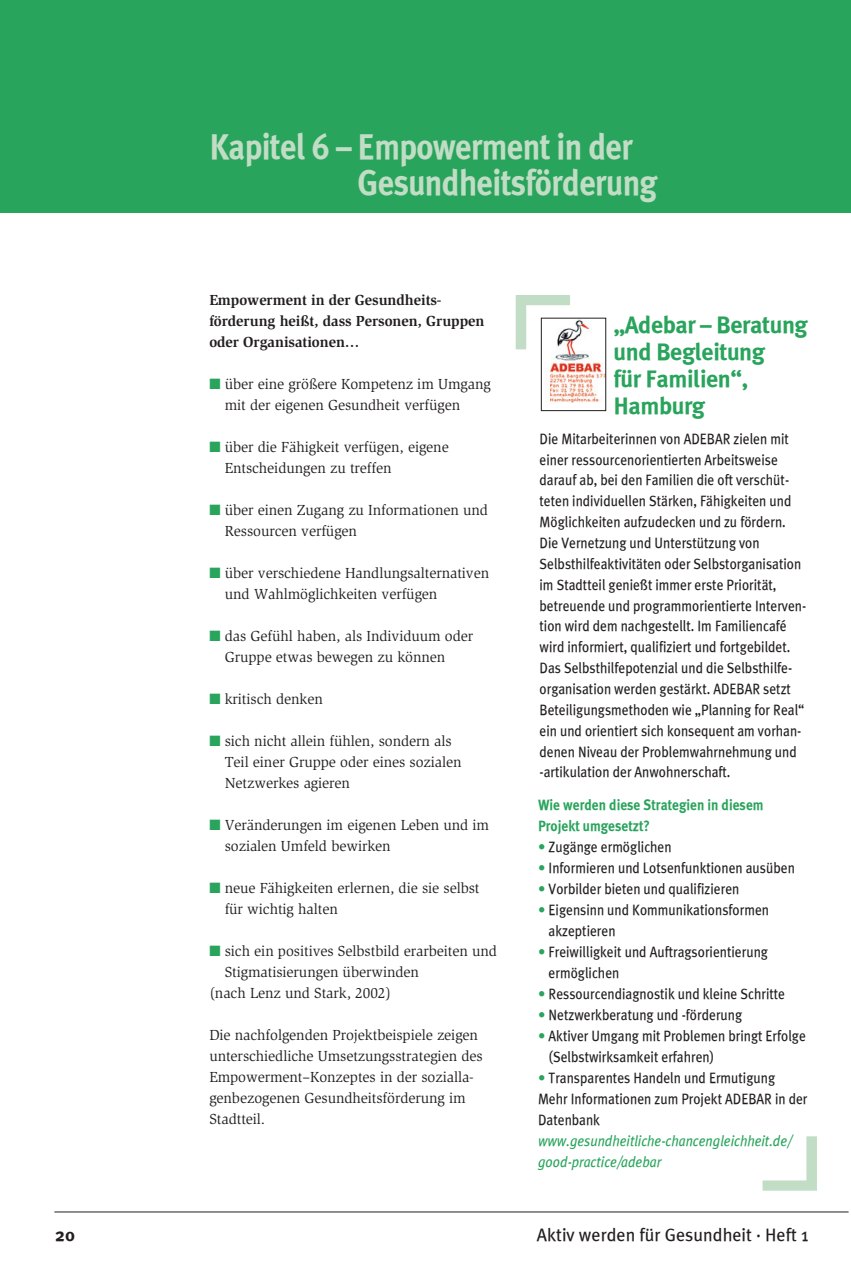
<style>
.page{position:relative;width:851px;height:1263px;background:#fff}
.page>*{position:absolute;margin:0;border:0;box-sizing:border-box;transform-origin:0 0}
.t1{font:700 36px/36px "Meta Plus";letter-spacing:-.02em;color:#c1ddc5;scale:.9 1}
.t2{font:700 24px/27px "Meta Plus";letter-spacing:-.02em;color:#29a45c}
.t3{font:18px "Meta Plus";color:#231f20}
.t4{font:700 18px "Meta Plus";color:#231f20}
.t5{font:15px/20.9px "Meta Plus";color:#231f20;scale:.9 1}
.t6{font:15px/21px "Slimbach";letter-spacing:-.005em;color:#231f20}
.t7{font:700 15px/21px "Slimbach";letter-spacing:-.005em;color:#231f20}
.t8{font:italic 15px/21px "Meta Plus";color:#29a45c;scale:.9 1}
.t9{font:700 15px/21px "Meta Plus";color:#29a45c;scale:.9 1}
.s1{color:#29a45c}
</style>
<div class="page">
<div style="left:0;top:0;width:850px;height:213px;background:#29a45c"></div>
<hr style="left:54px;top:1211px;width:794px;height:1px;background:#231f20">
<img style="left:549px;top:320px;width:55px;height:83px">
<div style="left:541px;top:318px;width:65px;height:93px;border:1px solid #231f20"></div>
<svg style="left:515px;top:295px;width:55px;height:54px"></svg>
<svg style="left:762px;top:1136px;width:54px;height:55px"></svg>
<h1 class="t1" style="left:357px;top:128px;width:334px;text-indent:-148px">Kapitel 6 – Empowerment in der<br>Gesundheitsförderung</h1>
<p class="t7" style="left:209px;top:289px;width:276px">Empowerment in der Gesundheits&shy;förderung heißt, dass Personen, Gruppen oder Organisationen…</p>
<p class="t6" style="left:225px;top:373px;width:267px;text-indent:-15px"><span class="s1">■</span> über eine größere Kompetenz im Umgang mit der eigenen Gesundheit verfügen</p>
<p class="t6" style="left:225px;top:436px;width:225px;text-indent:-15px"><span class="s1">■</span> über die Fähigkeit verfügen, eigene<br>Entscheidungen zu treffen</p>
<p class="t6" style="left:225px;top:499px;width:265px;text-indent:-15px"><span class="s1">■</span> über einen Zugang zu Informationen und<br>Ressourcen verfügen</p>
<p class="t6" style="left:225px;top:562px;width:266px;text-indent:-15px"><span class="s1">■</span> über verschiedene Handlungsalternativen und Wahlmöglichkeiten verfügen</p>
<p class="t6" style="left:225px;top:625px;width:250px;text-indent:-15px"><span class="s1">■</span> das Gefühl haben, als Individuum oder<br>Gruppe etwas bewegen zu können</p>
<p class="t6" style="left:209px;top:688px;width:115px"><span class="s1">■</span> kritisch denken</p>
<p class="t6" style="left:225px;top:730px;width:238px;text-indent:-15px"><span class="s1">■</span> sich nicht allein fühlen, sondern als<br>Teil einer Gruppe oder eines sozialen<br>Netzwerkes agieren</p>
<p class="t6" style="left:225px;top:814px;width:266px;text-indent:-15px"><span class="s1">■</span> Veränderungen im eigenen Leben und im sozialen Umfeld bewirken</p>
<p class="t6" style="left:225px;top:877px;width:256px;text-indent:-15px"><span class="s1">■</span> neue Fähigkeiten erlernen, die sie selbst für wichtig halten</p>
<p class="t6" style="left:209px;top:940px;width:289px"><span class="s1">■</span> sich ein positives Selbstbild erarbeiten und</p>
<p class="t6" style="left:225px;top:961px;width:196px">Stigmatisierungen überwinden</p>
<p class="t6" style="left:209px;top:982px;width:183px">(nach Lenz und Stark, 2002)</p>
<p class="t6" style="left:209px;top:1024px;width:275px">Die nachfolgenden Projektbeispiele zeigen unterschiedliche Umsetzungsstrategien des Empowerment–Konzeptes in der sozialla&shy;genbezogenen Gesundheitsförderung im Stadtteil.</p>
<h2 class="t2" style="left:613px;top:311px;width:196px">„Adebar – Beratung und Begleitung<br>für Familien“,<br>Hamburg</h2>
<p class="t5" style="left:539px;top:428px;width:298px">Die Mitarbeiterinnen von ADEBAR zielen mit einer ressourcenorientierten Arbeitsweise darauf ab, bei den Familien die oft verschüt&shy;teten individuellen Stärken, Fähigkeiten und Möglichkeiten aufzudecken und zu fördern.<br>Die Vernetzung und Unterstützung von Selbsthilfeaktivitäten oder Selbstorganisation im Stadtteil genießt immer erste Priorität, betreuende und programmorientierte Interven&shy;tion wird dem nachgestellt. Im Familiencafé wird informiert, qualifiziert und fortgebildet.<br>Das Selbsthilfepotenzial und die Selbsthilfe&shy;organisation werden gestärkt. ADEBAR setzt Beteiligungsmethoden wie „Planning for Real“ ein und orientiert sich konsequent am vorhan&shy;denen Niveau der Problemwahrnehmung und -artikulation der Anwohnerschaft.</p>
<p class="t9" style="left:538px;top:794px;width:252px">Wie werden diese Strategien in diesem<br>Projekt umgesetzt?</p>
<p class="t5" style="left:538px;top:836px;width:150px"><span class="s1">•</span> Zugänge ermöglichen</p>
<p class="t5" style="left:538px;top:857px;width:287px"><span class="s1">•</span> Informieren und Lotsenfunktionen ausüben</p>
<p class="t5" style="left:538px;top:878px;width:225px"><span class="s1">•</span> Vorbilder bieten und qualifizieren</p>
<p class="t5" style="left:548px;top:899px;width:246px;text-indent:-11px"><span class="s1">•</span> Eigensinn und Kommunikationsformen akzeptieren</p>
<p class="t5" style="left:548px;top:941px;width:245px;text-indent:-11px"><span class="s1">•</span> Freiwilligkeit und Auftragsorientierung ermöglichen</p>
<p class="t5" style="left:538px;top:983px;width:276px"><span class="s1">•</span> Ressourcendiagnostik und kleine Schritte</p>
<p class="t5" style="left:538px;top:1004px;width:228px"><span class="s1">•</span> Netzwerkberatung und -förderung</p>
<p class="t5" style="left:548px;top:1025px;width:287px;text-indent:-11px"><span class="s1">•</span> Aktiver Umgang mit Problemen bringt Erfolge (Selbstwirksamkeit erfahren)</p>
<p class="t5" style="left:538px;top:1067px;width:301px"><span class="s1">•</span> Transparentes Handeln und Ermutigung<br>Mehr Informationen zum Projekt ADEBAR in der<br>Datenbank</p>
<p class="t8" style="left:538px;top:1130px;width:283px">www.gesundheitliche-chancengleichheit.de/ good-practice/adebar</p>
<p class="t4" style="left:55px;top:1225px;width:21px">20</p>
<p class="t3" style="left:537px;top:1225px;width:273px">Aktiv werden für Gesundheit · Heft 1</p>
</div>
